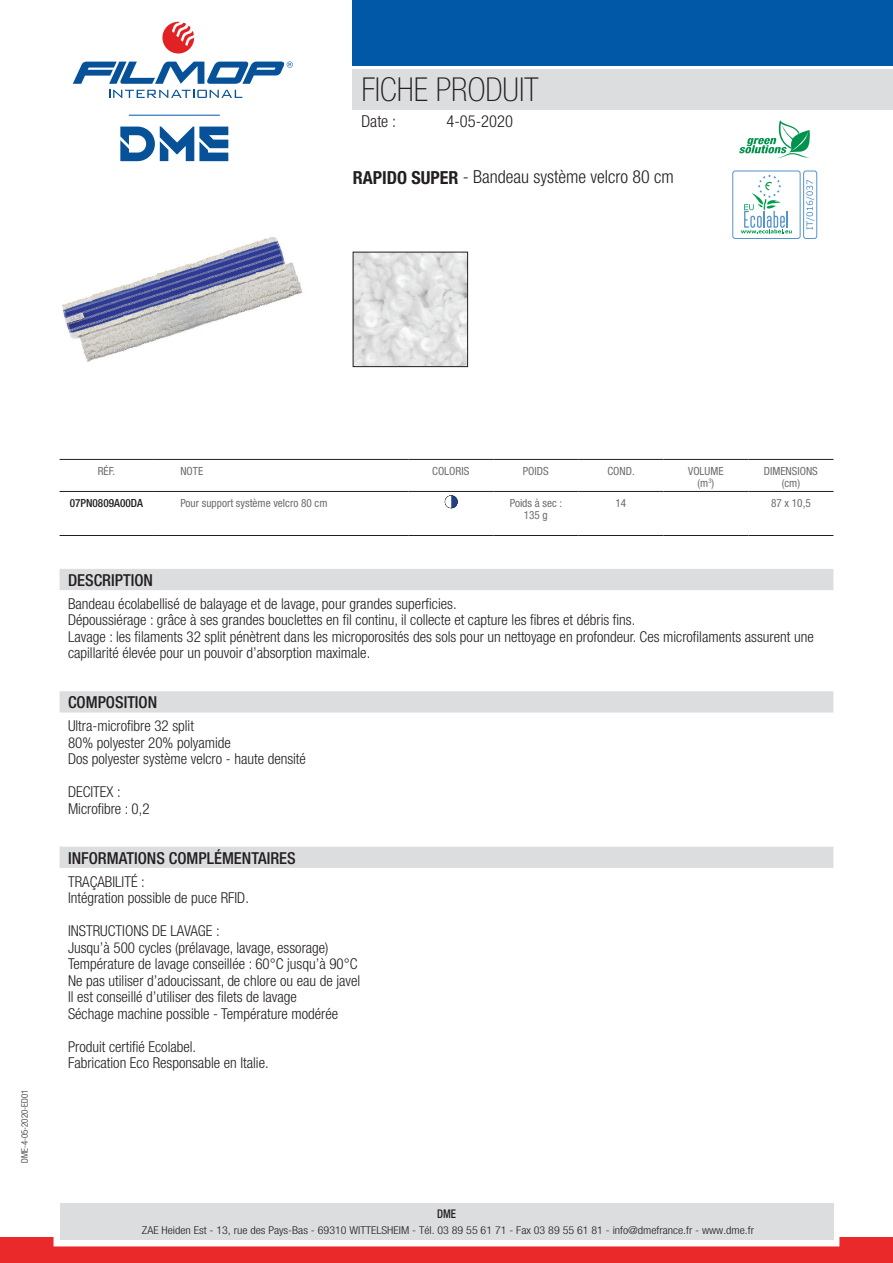
<style>
.page{position:relative;width:893px;height:1263px;background:#fff}
.page>*{position:absolute;margin:0;border:0;box-sizing:border-box;transform-origin:0 0}
.t1{font:100 condensed 33px "Helvetica Neue LT Std";color:#231f20}
.t2{font:300 condensed 18px "Helvetica Neue LT Std";color:#231f20}
.t3{font:500 condensed 16.5px "Helvetica Neue LT Std";color:#231f20}
.t4{font:300 condensed 16.5px "Helvetica Neue LT Std";color:#231f20}
.t5{font:300 condensed 15px/16.5px "Helvetica Neue LT Std";color:#231f20}
.t6{font:500 condensed 12px "Helvetica Neue LT Std";color:#231f20;scale:.9 1}
.t7{font:condensed 11.25px/12px "Helvetica Neue LT Std";color:#6c6d70;text-align:center}
.t8{font:500 condensed 11.25px "Helvetica Neue LT Std";color:#231f20}
.t9{font:300 condensed 10.8px "Helvetica Neue LT Std";color:#231f20;scale:1.11 1}
.t10{font:300 condensed 9px "Helvetica Neue LT Std";color:#231f20}
.s1{font-weight:700}
</style>
<div class="page">
<div style="left:353px;top:69px;width:540px;height:40px;background:#dcdddf"></div>
<svg style="left:109px;top:90px;width:133px;height:8px"></svg>
<svg style="left:162px;top:22px;width:32px;height:32px"></svg>
<svg style="left:73px;top:61px;width:220px;height:23px"></svg>
<div style="left:353px;top:0;width:540px;height:66px;background:#0158a6"></div>
<div style="left:0;top:1237px;width:893px;height:26px;background:#e9292a"></div>
<div style="left:54px;top:1197px;width:785px;height:49px;border:12px solid #fff"></div>
<div style="left:60px;top:1203px;width:773px;height:37px;background:#dcdddf"></div>
<svg style="left:120px;top:126px;width:108px;height:35px"></svg>
<hr style="left:129px;top:115px;width:91px;height:1px;background:#0158a6">
<div style="left:60px;top:569px;width:773px;height:21px;background:#dcdddf"></div>
<div style="left:60px;top:691px;width:773px;height:21px;background:#dcdddf"></div>
<div style="left:60px;top:847px;width:773px;height:21px;background:#dcdddf"></div>
<hr style="left:60px;top:459px;width:93px;height:1px;background:#231f20">
<hr style="left:153px;top:459px;width:255px;height:1px;background:#231f20">
<hr style="left:408px;top:459px;width:85px;height:1px;background:#231f20">
<hr style="left:493px;top:459px;width:85px;height:1px;background:#231f20">
<hr style="left:578px;top:459px;width:85px;height:1px;background:#231f20">
<hr style="left:663px;top:459px;width:85px;height:1px;background:#231f20">
<hr style="left:748px;top:459px;width:85px;height:1px;background:#231f20">
<hr style="left:60px;top:491px;width:93px;height:1px;background:#231f20">
<hr style="left:153px;top:491px;width:255px;height:1px;background:#231f20">
<hr style="left:408px;top:491px;width:85px;height:1px;background:#231f20">
<hr style="left:493px;top:491px;width:85px;height:1px;background:#231f20">
<hr style="left:578px;top:491px;width:85px;height:1px;background:#231f20">
<hr style="left:663px;top:491px;width:85px;height:1px;background:#231f20">
<hr style="left:748px;top:491px;width:85px;height:1px;background:#231f20">
<hr style="left:60px;top:535px;width:93px;height:1px;background:#231f20">
<hr style="left:153px;top:535px;width:255px;height:1px;background:#231f20">
<hr style="left:408px;top:535px;width:85px;height:1px;background:#231f20">
<hr style="left:493px;top:535px;width:85px;height:1px;background:#231f20">
<hr style="left:578px;top:535px;width:85px;height:1px;background:#231f20">
<hr style="left:663px;top:535px;width:85px;height:1px;background:#231f20">
<hr style="left:748px;top:535px;width:85px;height:1px;background:#231f20">
<svg style="left:445px;top:495px;width:13px;height:13px"></svg>
<svg style="left:739px;top:120px;width:71px;height:38px"></svg>
<div style="left:732px;top:171px;width:68px;height:68px;border:1px solid #5492cd;border-radius:2px"></div>
<svg style="left:741px;top:174px;width:51px;height:59px"></svg>
<div style="left:803px;top:171px;width:14px;height:68px;border:1px solid #5492cd;border-radius:2px"></div>
<svg style="left:806px;top:180px;width:8px;height:49px"></svg>
<img style="left:355px;top:254px;width:111px;height:111px">
<div style="left:353px;top:252px;width:115px;height:115px;border:1px solid #231f20"></div>
<img style="left:62px;top:237px;width:241px;height:125px">
<h1 class="t1" style="left:361px;top:71px;width:179px">FICHE PRODUIT</h1>
<p class="t4" style="left:361px;top:111px;width:36px">Date :</p>
<p class="t4" style="left:446px;top:111px;width:68px">4-05-2020</p>
<p class="t2" style="left:353px;top:166px;width:322px"><span class="s1">RAPIDO SUPER</span> - Bandeau système velcro 80 cm</p>
<p class="t10" style="left:19px;top:1163px;width:75px;rotate:-90deg">DME-4-05-2020-ED01</p>
<p class="t7" style="left:98px;top:465px;width:19px">RÉF.</p>
<p class="t7" style="left:180px;top:465px;width:24px">NOTE</p>
<p class="t7" style="left:432px;top:465px;width:39px">COLORIS</p>
<p class="t7" style="left:523px;top:465px;width:27px">POIDS</p>
<p class="t7" style="left:607px;top:465px;width:29px">COND.</p>
<p class="t7" style="left:688px;top:465px;width:37px">VOLUME (m<sup>3</sup>)</p>
<p class="t7" style="left:764px;top:465px;width:55px">DIMENSIONS (cm)</p>
<p class="t8" style="left:70px;top:496px;width:75px">07PN0809A00DA</p>
<p class="t7" style="left:180px;top:497px;width:149px">Pour support système velcro 80 cm</p>
<p class="t7" style="left:510px;top:497px;width:54px">Poids à sec :<br>135 g</p>
<p class="t7" style="left:615px;top:497px;width:12px">14</p>
<p class="t7" style="left:771px;top:497px;width:41px">87 x 10,5</p>
<p class="t3" style="left:68px;top:570px;width:86px">DESCRIPTION</p>
<p class="t5" style="left:68px;top:595px;width:747px">Bandeau écolabellisé de balayage et de lavage, pour grandes superficies.<br>Dépoussiérage : grâce à ses grandes bouclettes en fil continu, il collecte et capture les fibres et débris fins.<br>Lavage : les filaments 32 split pénètrent dans les microporosités des sols pour un nettoyage en profondeur. Ces microfilaments assurent une capillarité élevée pour un pouvoir d’absorption maximale.</p>
<p class="t3" style="left:68px;top:692px;width:91px">COMPOSITION</p>
<p class="t5" style="left:68px;top:717px;width:239px">Ultra-microfibre 32 split<br>80% polyester 20% polyamide<br>Dos polyester système velcro - haute densité</p>
<p class="t5" style="left:68px;top:783px;width:83px">DECITEX :<br>Microfibre : 0,2</p>
<p class="t3" style="left:68px;top:848px;width:229px">INFORMATIONS COMPLÉMENTAIRES</p>
<p class="t5" style="left:68px;top:873px;width:182px">TRAÇABILITÉ :<br>Intégration possible de puce RFID.</p>
<p class="t5" style="left:68px;top:922px;width:294px">INSTRUCTIONS DE LAVAGE :<br>Jusqu’à 500 cycles (prélavage, lavage, essorage)<br>Température de lavage conseillée : 60°C jusqu’à 90°C Ne pas utiliser d’adoucissant, de chlore ou eau de javel Il est conseillé d’utiliser des filets de lavage<br>Séchage machine possible - Température modérée</p>
<p class="t5" style="left:68px;top:1038px;width:202px">Produit certifié Ecolabel.<br>Fabrication Eco Responsable en Italie.</p>
<p class="t6" style="left:437px;top:1207px;width:23px">DME</p>
<p class="t9" style="left:142px;top:1224px;width:553px">ZAE Heiden Est - 13, rue des Pays-Bas - 69310 WITTELSHEIM - Tél. 03 89 55 61 71 - Fax 03 89 55 61 81 - info@dmefrance.fr - www.dme.fr</p>
</div>
